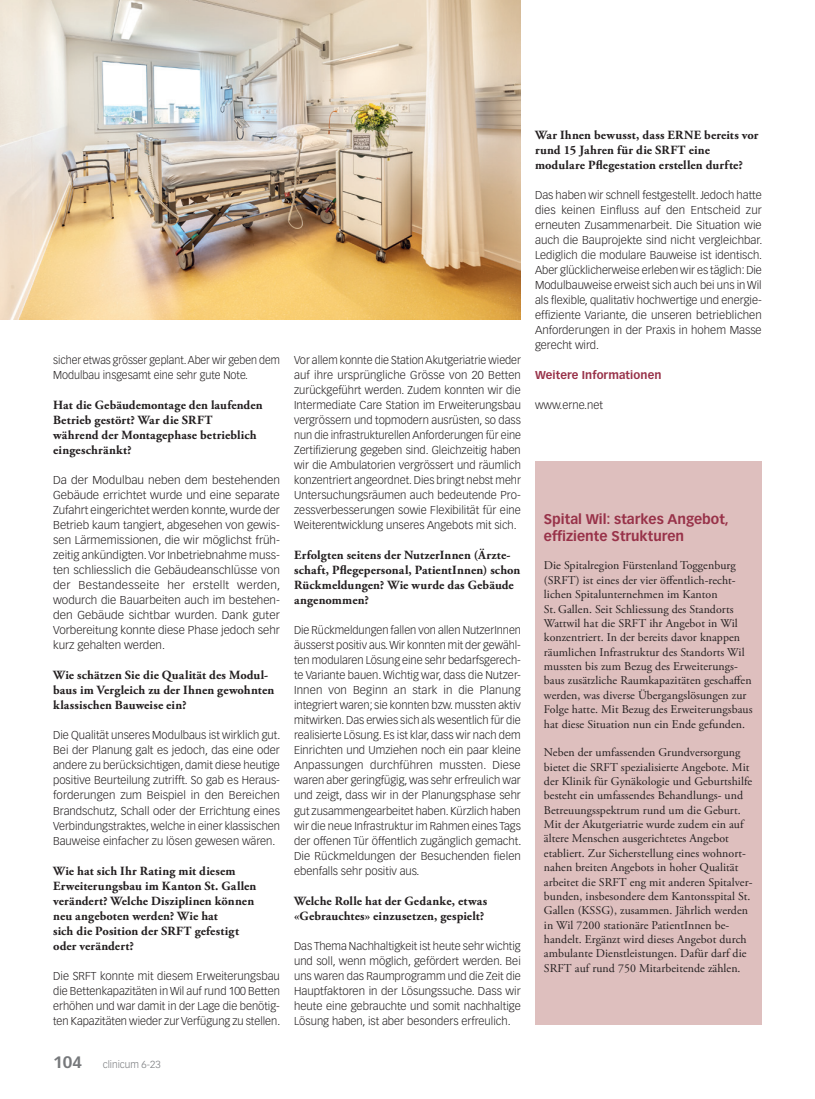
<style>
.page{position:relative;width:815px;height:1099px;background:#fff}
.page>*{position:absolute;margin:0;border:0;box-sizing:border-box;transform-origin:0 0}
.Kastentitel_GM{font:700 13.75px/16.5px "Vectora LT Std";color:#983249}
.Interviewfragen_ohne_Abstand{font:700 12.5px/15px "Adobe Garamond Pro";letter-spacing:.01em;color:#231f20}
.Kastentext{font:11.88px/14.4px "Adobe Garamond Pro";letter-spacing:.005em;color:#231f20}
.Lauftext{font:300 11.25px/15px "Vectora LT Std";color:#231f20;text-align:justify}
.Lauftext-2{font:300 11.25px/15px "Vectora LT Std";color:#231f20;text-align:justify;scale:1.05 1}
.Lauftext-3{font:300 11.25px/15px "Vectora LT Std";color:#231f20;scale:.95 1}
.ZT_MM{font:700 11.25px "Vectora LT Std";letter-spacing:.005em;color:#983249}
.t1{font:300 10px "Vectora LT Std";color:#76787b}
.s1{font-weight:700;font-size:16.25px}
</style>
<div class="page">
<div style="left:535px;top:461px;width:227px;height:563px;background:#debfbe"></div>
<img style="left:0;top:0;width:521px;height:319px">
<p class="Lauftext-3" style="left:53px;top:353px;width:240px">sicher etwas grösser geplant. Aber wir geben dem<br>Modulbau insgesamt eine sehr gute Note.</p>
<p class="Interviewfragen_ohne_Abstand" style="left:53px;top:398px;width:211px">Hat die Gebäudemontage den laufenden<br>Betrieb gestört? War die SRFT<br>während der Montagephase betrieblich eingeschränkt?</p>
<p class="Lauftext-2" style="left:53px;top:473px;width:218px">Da der Modulbau neben dem bestehenden Gebäude errichtet wurde und eine separate Zufahrt eingerichtet werden konnte, wurde der Betrieb kaum tangiert, abgesehen von gewis&shy;sen Lärmemissionen, die wir möglichst früh&shy;zeitig ankündigten. Vor Inbetriebnahme muss&shy;ten schliesslich die Gebäudeanschlüsse von der Bestandesseite her erstellt werden, wodurch die Bauarbeiten auch im bestehen&shy;den Gebäude sichtbar wurden. Dank guter Vorbereitung konnte diese Phase jedoch sehr kurz gehalten werden.</p>
<p class="Interviewfragen_ohne_Abstand" style="left:53px;top:668px;width:223px">Wie schätzen Sie die Qualität des Modul&shy;baus im Vergleich zu der Ihnen gewohnten klassischen Bauweise ein?</p>
<p class="Lauftext" style="left:53px;top:728px;width:229px">Die Qualität unseres Modulbaus ist wirklich gut.<br>Bei der Planung galt es jedoch, das eine oder andere zu berücksichtigen, damit diese heutige positive Beurteilung zutrifft. So gab es Heraus&shy;forderungen zum Beispiel in den Bereichen Brandschutz, Schall oder der Errichtung eines Verbindungstraktes, welche in einer klassischen Bauweise einfacher zu lösen gewesen wären.</p>
<p class="Interviewfragen_ohne_Abstand" style="left:53px;top:863px;width:205px">Wie hat sich Ihr Rating mit diesem<br>Erweiterungsbau im Kanton St. Gallen verändert? Welche Disziplinen können neu angeboten werden? Wie hat<br>sich die Position der SRFT gefestigt oder verändert?</p>
<p class="Lauftext" style="left:53px;top:968px;width:229px">Die SRFT konnte mit diesem Erweiterungsbau die Bettenkapazitäten in Wil auf rund 100 Betten erhöhen und war damit in der Lage die benötig&shy;ten Kapazitäten wieder zur Verfügung zu stellen.</p>
<p class="t1" style="left:53px;top:1058px;width:109px"><span class="s1">104</span> clinicum 6-23</p>
<p class="Lauftext" style="left:294px;top:353px;width:228px">Vor allem konnte die Station Akutgeriatrie wieder auf ihre ursprüngliche Grösse von 20 Betten zurückgeführt werden. Zudem konnten wir die Intermediate Care Station im Erweiterungsbau vergrössern und topmodern ausrüsten, so dass nun die infrastrukturellen Anforderungen für eine Zertifizierung gegeben sind. Gleichzeitig haben wir die Ambulatorien vergrössert und räumlich konzentriert angeordnet. Dies bringt nebst mehr Untersuchungsräumen auch bedeutende Pro&shy;zessverbesserungen sowie Flexibilität für eine Weiterentwicklung unseres Angebots mit sich.</p>
<p class="Interviewfragen_ohne_Abstand" style="left:294px;top:548px;width:228px">Erfolgten seitens der NutzerInnen (Ärzte&shy;schaft, Pflegepersonal, PatientInnen) schon Rückmeldungen? Wie wurde das Gebäude angenommen?</p>
<p class="Lauftext" style="left:294px;top:623px;width:229px">Die Rückmeldungen fallen von allen NutzerInnen äusserst positiv aus. Wir konnten mit der gewähl&shy;ten modularen Lösung eine sehr bedarfsgerech&shy;te Variante bauen. Wichtig war, dass die Nutzer-Innen von Beginn an stark in die Planung integriert waren; sie konnten bzw. mussten aktiv mitwirken. Das erwies sich als wesentlich für die realisierte Lösung. Es ist klar, dass wir nach dem Einrichten und Umziehen noch ein paar kleine Anpassungen durchführen mussten. Diese waren aber geringfügig, was sehr erfreulich war und zeigt, dass wir in der Planungsphase sehr gut zusammengearbeitet haben. Kürzlich haben wir die neue Infrastruktur im Rahmen eines Tags der offenen Tür öffentlich zugänglich gemacht.<br>Die Rückmeldungen der Besuchenden fielen ebenfalls sehr positiv aus.</p>
<p class="Interviewfragen_ohne_Abstand" style="left:294px;top:893px;width:195px">Welche Rolle hat der Gedanke, etwas «Gebrauchtes» einzusetzen, gespielt?</p>
<p class="Lauftext" style="left:294px;top:938px;width:228px">Das Thema Nachhaltigkeit ist heute sehr wichtig und soll, wenn möglich, gefördert werden. Bei uns waren das Raumprogramm und die Zeit die Hauptfaktoren in der Lösungssuche. Dass wir heute eine gebrauchte und somit nachhaltige Lösung haben, ist aber besonders erfreulich.</p>
<p class="Interviewfragen_ohne_Abstand" style="left:535px;top:128px;width:225px">War Ihnen bewusst, dass ERNE bereits vor rund 15 Jahren für die SRFT eine modulare Pflegestation erstellen durfte?</p>
<p class="Lauftext" style="left:535px;top:188px;width:229px">Das haben wir schnell festgestellt. Jedoch hatte dies keinen Einfluss auf den Entscheid zur erneuten Zusammenarbeit. Die Situation wie auch die Bauprojekte sind nicht vergleichbar.<br>Lediglich die modulare Bauweise ist identisch.<br>Aber glücklicherweise erleben wir es täglich: Die Modulbauweise erweist sich auch bei uns in Wil als flexible, qualitativ hochwertige und energie&shy;effiziente Variante, die unseren betrieblichen Anforderungen in der Praxis in hohem Masse gerecht wird.</p>
<p class="ZT_MM" style="left:535px;top:368px;width:128px">Weitere Informationen</p>
<p class="Lauftext" style="left:535px;top:398px;width:69px">www.erne.net</p>
<p class="Kastentitel_GM" style="left:544px;top:511px;width:187px">Spital Wil: starkes Angebot, effiziente Strukturen</p>
<p class="Kastentext" style="left:544px;top:559px;width:210px">Die Spitalregion Fürstenland Toggenburg (SRFT) ist eines der vier öffentlich-recht&shy;lichen Spitalunternehmen im Kanton<br>St. -Gallen. Seit Schliessung des Standorts Wattwil hat die SRFT ihr Angebot in Wil konzentriert. In der bereits davor knappen räumlichen Infrastruktur des Standorts Wil mussten bis zum Bezug des Erweiterungs&shy;baus zusätzliche Raumkapazitäten geschaffen werden, was diverse Übergangslösungen zur Folge hatte. Mit Bezug des Erweiterungsbaus hat diese Situation nun ein Ende gefunden.</p>
<p class="Kastentext" style="left:544px;top:745px;width:210px">Neben der umfassenden Grundversorgung bietet die SRFT spezialisierte Angebote. Mit der Klinik für Gynäkologie und Geburtshilfe besteht ein umfassendes Behandlungs- und Betreuungsspektrum rund um die Geburt.<br>Mit der Akutgeriatrie wurde zudem ein auf ältere Menschen ausgerichtetes Angebot etabliert. Zur Sicherstellung eines wohnort&shy;nahen breiten Angebots in hoher Qualität arbeitet die SRFT eng mit anderen Spitalver&shy;bunden, insbesondere dem Kantonsspital St.<br>Gallen (KSSG), zusammen. Jährlich werden in Wil 7200 stationäre PatientInnen be&shy;handelt. Ergänzt wird dieses Angebot durch ambulante Dienstleistungen. Dafür darf die SRFT auf rund 750 Mitarbeitende zählen.</p>
</div>
